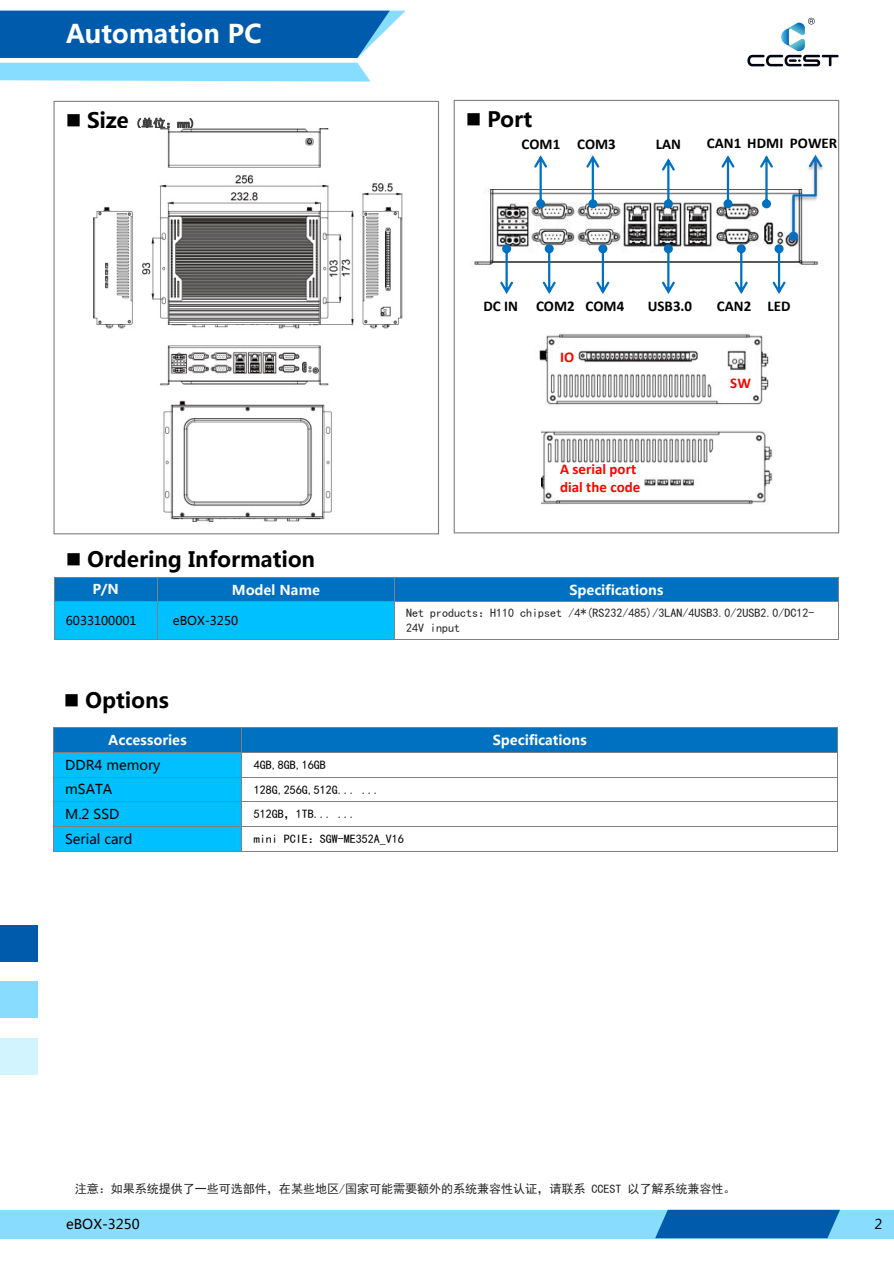
<style>
.page{position:relative;width:894px;height:1263px;background:#fff}
.page>*{position:absolute;margin:0;border:0;box-sizing:border-box;transform-origin:0 0}
.t1{font:700 25.5px "Microsoft Ya Hei";letter-spacing:-.005em;color:#fff}
.t2{font:700 21.15px "Microsoft Ya Hei";color:#000}
.t3{font:700 14.85px "Calibri";letter-spacing:.005em;color:#000}
.t4{font:700 14.85px/18px "Calibri";color:#f00}
.t5{font:700 13.5px "Microsoft Ya Hei";color:#fff}
.t6{font:13.5px "Microsoft Ya Hei";color:#000}
.t7{font:12.15px/14.4px "Sim Hei";letter-spacing:-.005em;color:#262626}
.t8{font:12.15px "Sim Hei";letter-spacing:-.005em;color:#000}
.t9{font:12.15px "Microsoft Ya Hei";color:#000}
.t10{font:12.15px "Sim Hei";color:#404040}
.s1{color:#000}
.s2{font-family:"Microsoft Ya Hei";font-weight:700;font-size:21.15px;color:#000}
</style>
<div class="page">
<svg style="left:747px;top:18px;width:91px;height:49px"></svg>
<div style="left:0;top:1210px;width:893px;height:28px;background:#8df"></div>
<div style="left:655px;top:1210px;width:184px;height:28px;background:#005bac"></div>
<svg style="left:0;top:11px;width:405px;height:71px;background:#4692cc"></svg>
<div style="left:0;top:925px;width:37px;height:37px;background:#005bac"></div>
<div style="left:0;top:981px;width:37px;height:37px;background:#8df"></div>
<div style="left:0;top:1038px;width:37px;height:37px;background:#d2f4ff"></div>
<svg style="left:453px;top:100px;width:385px;height:433px"></svg>
<svg style="left:53px;top:101px;width:386px;height:433px"></svg>
<svg style="left:137px;top:117px;width:32px;height:12px"></svg>
<svg style="left:177px;top:118px;width:16px;height:11px"></svg>
<div style="left:54px;top:577px;width:103px;height:25px;background:#0070c0"></div>
<div style="left:157px;top:577px;width:237px;height:25px;background:#0070c0"></div>
<div style="left:394px;top:577px;width:444px;height:25px;background:#0070c0"></div>
<div style="left:54px;top:602px;width:103px;height:37px;background:#00c0ff"></div>
<div style="left:157px;top:602px;width:237px;height:37px;background:#00c0ff"></div>
<hr style="left:54px;top:577px;width:784px;height:1px;background:#808080">
<hr style="left:54px;top:601px;width:784px;height:1px;background:#808080">
<hr style="left:54px;top:577px;width:1px;height:62px;background:#808080">
<hr style="left:157px;top:577px;width:1px;height:62px;background:#808080">
<hr style="left:393px;top:577px;width:1px;height:62px;background:#808080">
<hr style="left:837px;top:577px;width:1px;height:62px;background:#808080">
<hr style="left:54px;top:639px;width:784px;height:1px;background:#808080">
<div style="left:53px;top:728px;width:189px;height:24px;background:#0070c0"></div>
<div style="left:242px;top:728px;width:595px;height:24px;background:#0070c0"></div>
<div style="left:53px;top:752px;width:189px;height:25px;background:#00c0ff"></div>
<div style="left:53px;top:777px;width:189px;height:25px;background:#00c0ff"></div>
<div style="left:53px;top:802px;width:189px;height:25px;background:#00c0ff"></div>
<div style="left:53px;top:827px;width:189px;height:24px;background:#00c0ff"></div>
<hr style="left:53px;top:727px;width:784px;height:1px;background:#808080">
<hr style="left:53px;top:752px;width:784px;height:1px;background:#808080">
<hr style="left:53px;top:728px;width:1px;height:123px;background:#808080">
<hr style="left:241px;top:728px;width:1px;height:123px;background:#808080">
<hr style="left:837px;top:728px;width:1px;height:123px;background:#808080">
<hr style="left:53px;top:777px;width:784px;height:1px;background:#808080">
<hr style="left:53px;top:801px;width:784px;height:1px;background:#808080">
<hr style="left:53px;top:826px;width:784px;height:1px;background:#808080">
<hr style="left:53px;top:851px;width:784px;height:1px;background:#808080">
<img style="left:462px;top:181px;width:367px;height:92px">
<svg style="left:661px;top:158px;width:13px;height:50px"></svg>
<svg style="left:721px;top:155px;width:13px;height:53px"></svg>
<svg style="left:759px;top:155px;width:13px;height:53px"></svg>
<svg style="left:500px;top:244px;width:12px;height:50px"></svg>
<svg style="left:661px;top:244px;width:13px;height:50px"></svg>
<svg style="left:772px;top:244px;width:13px;height:50px"></svg>
<svg style="left:534px;top:155px;width:12px;height:53px"></svg>
<svg style="left:586px;top:155px;width:13px;height:53px"></svg>
<svg style="left:542px;top:244px;width:13px;height:50px"></svg>
<svg style="left:596px;top:244px;width:13px;height:50px"></svg>
<svg style="left:734px;top:244px;width:13px;height:50px"></svg>
<img style="left:783px;top:152px;width:43px;height:96px">
<img style="left:520px;top:320px;width:273px;height:95px">
<img style="left:541px;top:419px;width:231px;height:91px">
<img style="left:93px;top:129px;width:309px;height:393px">
<h1 class="t1" style="left:66px;top:16px;width:197px">Automation PC</h1>
<p class="t10" style="left:66px;top:117px;width:131px"><span class="s1">■</span> <span class="s2">Size</span> (单位：mm)</p>
<h2 class="t2" style="left:465px;top:104px;width:68px">■ Port</h2>
<p class="t3" style="left:521px;top:135px;width:40px">COM1</p>
<p class="t3" style="left:576px;top:135px;width:40px">COM3</p>
<p class="t3" style="left:655px;top:135px;width:27px">LAN</p>
<p class="t3" style="left:706px;top:133px;width:132px">CAN1 HDMI POWER</p>
<p class="t3" style="left:483px;top:296px;width:36px">DC IN</p>
<p class="t3" style="left:535px;top:296px;width:40px">COM2</p>
<p class="t3" style="left:716px;top:296px;width:36px">CAN2</p>
<p class="t3" style="left:585px;top:296px;width:40px">COM4</p>
<p class="t3" style="left:647px;top:296px;width:46px">USB3.0</p>
<p class="t4" style="left:559px;top:348px;width:16px">IO</p>
<p class="t4" style="left:730px;top:374px;width:22px">SW</p>
<p class="t3" style="left:767px;top:296px;width:25px">LED</p>
<p class="t4" style="left:559px;top:460px;width:82px">A serial port dial the code</p>
<h2 class="t2" style="left:66px;top:545px;width:251px">■ Ordering Information</h2>
<p class="t5" style="left:92px;top:580px;width:28px">P/N</p>
<p class="t5" style="left:232px;top:580px;width:90px">Model Name</p>
<p class="t5" style="left:569px;top:580px;width:96px">Specifications</p>
<p class="t9" style="left:66px;top:612px;width:72px">6033100001</p>
<p class="t9" style="left:173px;top:612px;width:67px">eBOX-3250</p>
<p class="t7" style="left:406px;top:606px;width:410px">Net products：H110 chipset /4*(RS232/485)/3LAN/4USB3.0/2USB2.0/DC12-<br>24V input</p>
<h2 class="t2" style="left:64px;top:686px;width:107px">■ Options</h2>
<p class="t5" style="left:108px;top:731px;width:80px">Accessories</p>
<p class="t5" style="left:492px;top:731px;width:96px">Specifications</p>
<p class="t6" style="left:65px;top:756px;width:97px">DDR4 memory</p>
<p class="t8" style="left:254px;top:758px;width:74px">4GB,8GB,16GB</p>
<p class="t6" style="left:65px;top:781px;width:49px">mSATA</p>
<p class="t8" style="left:254px;top:783px;width:128px">128G,256G,512G... ...</p>
<p class="t6" style="left:65px;top:805px;width:56px">M.2 SSD</p>
<p class="t8" style="left:254px;top:808px;width:104px">512GB，1TB... ...</p>
<p class="t6" style="left:65px;top:830px;width:69px">Serial card</p>
<p class="t8" style="left:254px;top:833px;width:152px">mini PCIE：SGW-ME352A_V16</p>
<p class="t7" style="left:75px;top:1181px;width:662px">注意：如果系统提供了一些可选部件，在某些地区/国家可能需要额外的系统兼容性认证，请联系 CCEST 以了解系统兼容性。</p>
<p class="t6" style="left:66px;top:1215px;width:75px">eBOX-3250</p>
<p class="t6" style="left:873px;top:1215px;width:9px">2</p>
</div>
